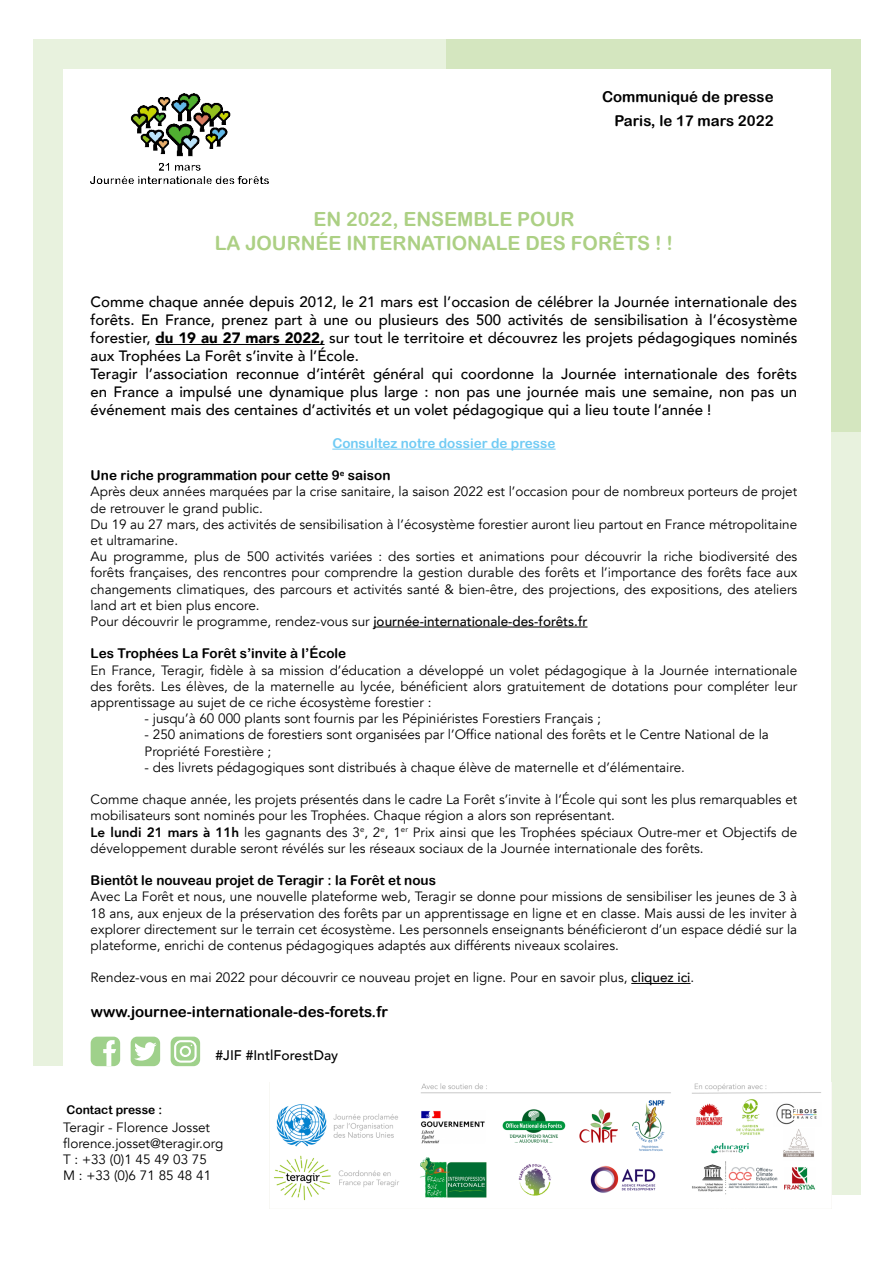
<style>
.page{position:relative;width:893px;height:1263px;background:#fff}
.page>*{position:absolute;margin:0;border:0;box-sizing:border-box;transform-origin:0 0}
.t1{font:19.5px/24px "Arial Rounded MT Bold";color:#acd084;text-align:center}
.t2{font:500 15px/18px "Avenir";color:#000}
.t3{font:15px/24.5px "Arial Rounded MT Bold";color:#000;text-align:right}
.t4{font:500 13.95px "Avenir";color:#000}
.t5{font:13.5px/16.2px "Avenir";color:#000}
.t6{font:13.5px "Arial Rounded MT Bold";color:#000}
.t7{font:13.5px "Arial Rounded MT Bold";color:#71cbf4}
.t8{font:12px "Arial Rounded MT Bold";color:#000}
.s1{font-weight:900}
.s2{font-weight:500}
.s3{font-weight:800}
</style>
<div class="page">
<div style="left:63px;top:39px;width:384px;height:30px;background:#e8f2de"></div>
<div style="left:446px;top:39px;width:392px;height:30px;background:#d4e6bf"></div>
<div style="left:33px;top:39px;width:30px;height:1027px;background:#e8f2de"></div>
<div style="left:831px;top:39px;width:30px;height:393px;background:#d4e6bf"></div>
<div style="left:831px;top:432px;width:30px;height:762px;background:#e8f2de"></div>
<img style="left:91px;top:93px;width:177px;height:90px">
<hr style="left:155px;top:344px;width:170px;height:1px;background:#000">
<hr style="left:332px;top:449px;width:224px;height:1px;background:#71cbf4">
<hr style="left:373px;top:627px;width:214px;height:1px;background:#000">
<hr style="left:631px;top:983px;width:59px;height:1px;background:#000">
<img style="left:274px;top:1083px;width:547px;height:118px">
<div style="left:171px;top:1037px;width:29px;height:29px;background:#9fd18b;border-radius:7px"></div>
<svg style="left:174px;top:1040px;width:23px;height:23px"></svg>
<div style="left:131px;top:1037px;width:29px;height:29px;background:#9fd18b;border-radius:7px"></div>
<svg style="left:134px;top:1042px;width:23px;height:18px"></svg>
<div style="left:91px;top:1037px;width:29px;height:29px;background:#9fd18b;border-radius:7px"></div>
<svg style="left:103px;top:1040px;width:13px;height:26px"></svg>
<p class="t3" style="left:602px;top:86px;width:173px">Communiqué de presse<br>Paris, le 17 mars 2022</p>
<h1 class="t1" style="left:215px;top:209px;width:460px">EN 2022, ENSEMBLE POUR<br>LA JOURNÉE INTERNATIONALE DES FORÊTS ! !</h1>
<p class="t2" style="left:91px;top:295px;width:708px">Comme chaque année depuis 2012, le 21 mars est l’occasion de célébrer la Journée internationale des forêts. En France, prenez part à une ou plusieurs des 500 activités de sensibilisation à l’écosystème forestier, <span class="s1">du 19 au 27 mars 2022,</span> sur tout le territoire et découvrez les projets pédagogiques nominés aux Trophées La Forêt s’invite à l’École.<br>Teragir l’association reconnue d’intérêt général qui coordonne la Journée internationale des forêts en France a impulsé une dynamique plus large : non pas une journée mais une semaine, non pas un événement mais des centaines d’activités et un volet pédagogique qui a lieu toute l’année !</p>
<p class="t7" style="left:332px;top:438px;width:225px">Consultez notre dossier de presse</p>
<p class="t6" style="left:91px;top:470px;width:301px">Une riche programmation pour cette 9<sup>e</sup> saison</p>
<p class="t5" style="left:91px;top:485px;width:708px">Après deux années marquées par la crise sanitaire, la saison 2022 est l’occasion pour de nombreux porteurs de projet de retrouver le grand public.<br>Du 19 au 27 mars, des activités de sensibilisation à l’écosystème forestier auront lieu partout en France métropolitaine et ultramarine.<br>Au programme, plus de 500 activités variées : des sorties et animations pour découvrir la riche biodiversité des forêts françaises, des rencontres pour comprendre la gestion durable des forêts et l’importance des forêts face aux changements climatiques, des parcours et activités santé &amp; bien-être, des projections, des expositions, des ateliers land art et bien plus encore.<br>Pour découvrir le programme, rendez-vous sur <span class="s2">journée-internationale-des-forêts.fr</span></p>
<p class="t6" style="left:91px;top:648px;width:257px">Les Trophées La Forêt s’invite à l’École</p>
<p class="t5" style="left:91px;top:662px;width:708px;text-align:justify">En France, Teragir, fidèle à sa mission d’éducation a développé un volet pédagogique à la Journée internationale des forêts. Les élèves, de la maternelle au lycée, bénéficient alors gratuitement de dotations pour compléter leur apprentissage au sujet de ce riche écosystème forestier :</p>
<p class="t5" style="left:145px;top:712px;width:458px">- jusqu’à 60 000 plants sont fournis par les Pépiniéristes Forestiers Français ;</p>
<p class="t5" style="left:145px;top:727px;width:626px">- 250 animations de forestiers sont organisées par l’Office national des forêts et le Centre National de la<br>Propriété Forestière ;</p>
<p class="t5" style="left:145px;top:760px;width:542px">- des livrets pédagogiques sont distribués à chaque élève de maternelle et d’élémentaire.</p>
<p class="t5" style="left:91px;top:792px;width:708px">Comme chaque année, les projets présentés dans le cadre La Forêt s’invite à l’École qui sont les plus remarquables et mobilisateurs sont nominés pour les Trophées. Chaque région a alors son représentant.<br><span class="s3">Le lundi 21 mars à 11h</span> les gagnants des 3<sup>e</sup>, 2<sup>e</sup>, 1<sup>er</sup> Prix ainsi que les Trophées spéciaux Outre-mer et Objectifs de développement durable seront révélés sur les réseaux sociaux de la Journée internationale des forêts.</p>
<p class="t6" style="left:91px;top:875px;width:347px">Bientôt le nouveau projet de Teragir : la Forêt et nous</p>
<p class="t5" style="left:91px;top:890px;width:708px;text-align:justify">Avec La Forêt et nous, une nouvelle plateforme web, Teragir se donne pour missions de sensibiliser les jeunes de 3 à 18 ans, aux enjeux de la préservation des forêts par un apprentissage en ligne et en classe. Mais aussi de les inviter à explorer directement sur le terrain cet écosystème. Les personnels enseignants bénéficieront d’un espace dédié sur la plateforme, enrichi de contenus pédagogiques adaptés aux différents niveaux scolaires.</p>
<p class="t5" style="left:91px;top:971px;width:605px">Rendez-vous en mai 2022 pour découvrir ce nouveau projet en ligne. Pour en savoir plus, <span class="s2">cliquez ici</span>.</p>
<p class="t3" style="left:91px;top:1001px;width:298px">www.journee-internationale-des-forets.fr</p>
<p class="t4" style="left:216px;top:1049px;width:124px">#JIF #IntlForestDay</p>
<p class="t8" style="left:67px;top:1106px;width:97px">Contact presse :</p>
<p class="t5" style="left:63px;top:1119px;width:162px">Teragir - Florence Josset florence.josset@teragir.org<br>T : +33 (0)1 45 49 03 75<br>M : +33 (0)6 71 85 48 41</p>
</div>
